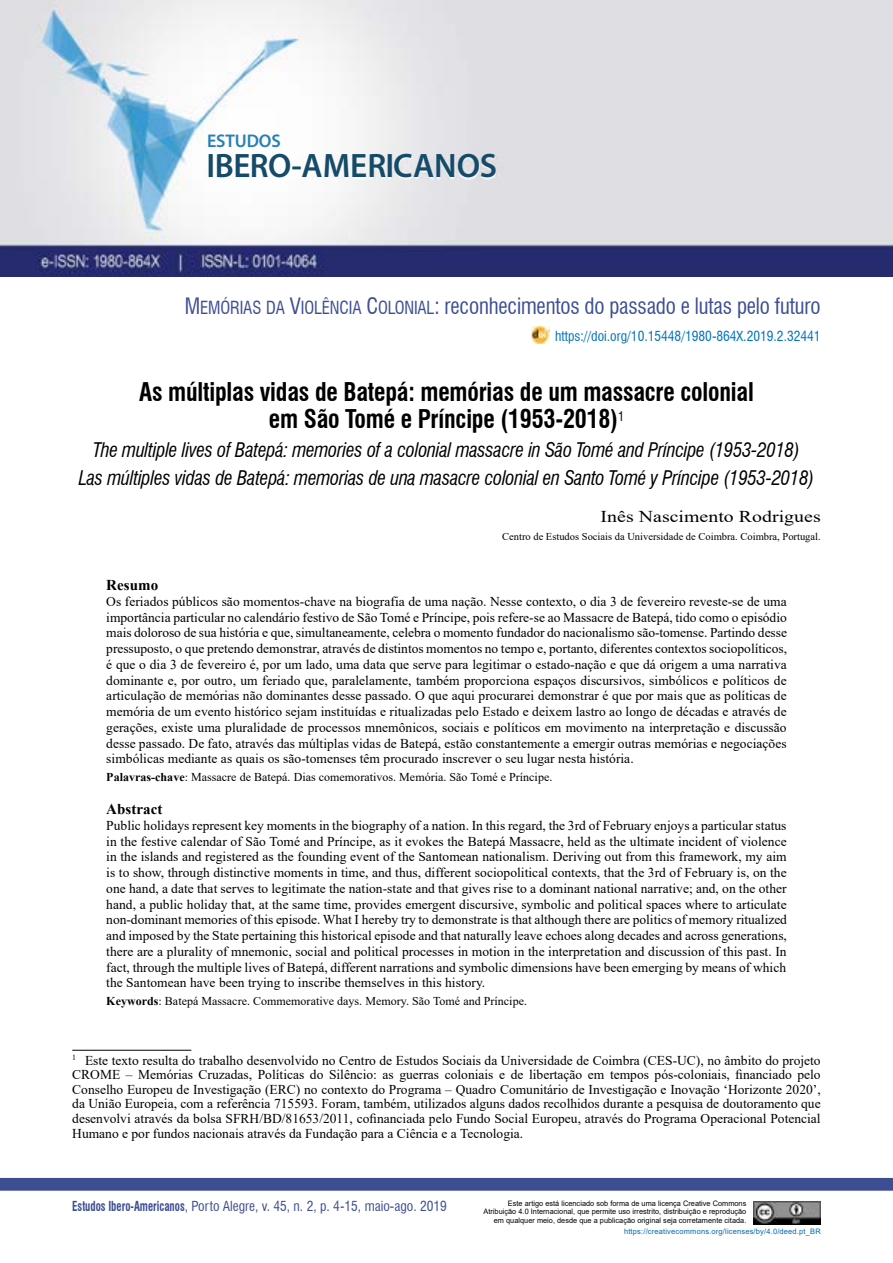
<style>
.page{position:relative;width:893px;height:1263px;background:#fff}
.page>*{position:absolute;margin:0;border:0;box-sizing:border-box;transform-origin:0 0}
.t1{font:600 34.05px "Myriad Pro";letter-spacing:-.005em;color:#154a68}
.t2{font:700 condensed 25.2px/27px "Swiss 721 BT";letter-spacing:-.01em;color:#000;text-align:center;scale:.95 1}
.t3{font:condensed 22.05px "Swiss 721 BT";letter-spacing:-.01em;color:#3d4e93;scale:.95 1}
.t4{font:italic condensed 19.65px/28.8px "Swiss 721 BT";letter-spacing:-.01em;color:#000;text-align:center;scale:.95 1}
.t5{font:600 18.3px "Myriad Pro";letter-spacing:-.005em;color:#2580b3}
.t6{font:16.5px "Times New Roman";color:#000;scale:1.2 1}
.t7{font:700 15px "Times New Roman";letter-spacing:.005em;color:#000}
.t8{font:13.5px/15.8px "Times New Roman";color:#000;text-align:justify}
.t9{font:condensed 13.5px "Swiss 721 BT";color:#3d4e93}
.t10{font:condensed 13.5px "Swiss 721 BT";color:#0072bc}
.t11{font:12px "Times New Roman";color:#000}
.t12{font:10.5px "Times New Roman";color:#000}
.t13{font:7.5px/8.2px "Arial";letter-spacing:.005em;color:#000;text-align:right}
.t14{font:7.5px "Arial";letter-spacing:.025em;color:#0069b4}
.s1{font-family:"Swiss 721 BT Roman Condensed SC800";font-stretch:normal}
.s2{font-family:"Swiss 721 BT Roman Condensed SC800";font-stretch:normal;font-size:17.7px}
.s3{font-weight:700}
</style>
<div class="page">
<img style="left:531px;top:326px;width:19px;height:18px">
<img style="left:0;top:0;width:893px;height:276px">
<div style="left:1px;top:1179px;width:891px;height:11px;background:#3d4e93"></div>
<div style="left:0;top:1178px;width:893px;height:13px;border:2px solid #3d4e93"></div>
<img style="left:754px;top:1201px;width:66px;height:24px">
<hr style="left:72px;top:1050px;width:119px;height:1px;background:#000">
<h3 class="t5" style="left:207px;top:129px;width:75px">ESTUDOS</h3>
<h1 class="t1" style="left:207px;top:144px;width:292px">IBERO-AMERICANOS</h1>
<h3 class="t3" style="left:185px;top:292px;width:671px"><span class="s1">M</span><span class="s2">EMÓRIAS DA</span> <span class="s1">V</span><span class="s2">IOLÊNCIA</span> <span class="s1">C</span><span class="s2">OLONIAL</span>: reconhecimentos do passado e lutas pelo futuro</h3>
<p class="t10" style="left:555px;top:328px;width:267px">https://doi.org/10.15448/1980-864X.2019.2.32441</p>
<h2 class="t2" style="left:139px;top:378px;width:648px">As múltiplas vidas de Batepá: memórias de um massacre colonial em São Tomé e Príncipe (1953-2018)<sup>1</sup></h2>
<h3 class="t4" style="left:79px;top:435px;width:775px">The multiple lives of Batepá: memories of a colonial massacre in São Tomé and Príncipe (1953-2018)<br>Las múltiples vidas de Batepá: memorias de una masacre colonial en Santo Tomé y Príncipe (1953-2018)</h3>
<p class="t6" style="left:601px;top:505px;width:185px">Inês Nascimento Rodrigues</p>
<p class="t12" style="left:502px;top:529px;width:320px">Centro de Estudos Sociais da Universidade de Coimbra. Coimbra, Portugal.</p>
<p class="t7" style="left:106px;top:574px;width:53px">Resumo</p>
<p class="t8" style="left:106px;top:593px;width:682px">Os feriados públicos são momentos-chave na biografia de uma nação. Nesse contexto, o dia 3 de fevereiro reveste-se de uma importância particular no calendário festivo de São Tomé e Príncipe, pois refere-se ao Massacre de Batepá, tido como o episódio mais doloroso de sua história e que, simultaneamente, celebra o momento fundador do nacionalismo são-tomense. Partindo desse pressuposto, o que pretendo demonstrar, através de distintos momentos no tempo e, portanto, diferentes contextos sociopolíticos, é que o dia 3 de fevereiro é, por um lado, uma data que serve para legitimar o estado-nação e que dá origem a uma narrativa dominante e, por outro, um feriado que, paralelamente, também proporciona espaços discursivos, simbólicos e políticos de articulação de memórias não dominantes desse passado. O que aqui procurarei demonstrar é que por mais que as políticas de memória de um evento histórico sejam instituídas e ritualizadas pelo Estado e deixem lastro ao longo de décadas e através de gerações, existe uma pluralidade de processos mnemônicos, sociais e políticos em movimento na interpretação e discussão desse passado. De fato, através das múltiplas vidas de Batepá, estão constantemente a emergir outras memórias e negociações simbólicas mediante as quais os são-tomenses têm procurado inscrever o seu lugar nesta história.</p>
<p class="t11" style="left:106px;top:769px;width:448px"><span class="s3">Palavras-chave</span>: Massacre de Batepá. Dias comemorativos. Memória. São Tomé e Príncipe.</p>
<p class="t7" style="left:106px;top:798px;width:58px">Abstract</p>
<p class="t8" style="left:106px;top:817px;width:682px">Public holidays represent key moments in the biography of a nation. In this regard, the 3rd of February enjoys a particular status in the festive calendar of São Tomé and Príncipe, as it evokes the Batepá Massacre, held as the ultimate incident of violence in the islands and registered as the founding event of the Santomean nationalism. Deriving out from this framework, my aim is to show, through distinctive moments in time, and thus, different sociopolitical contexts, that the 3rd of February is, on the one hand, a date that serves to legitimate the nation-state and that gives rise to a dominant national narrative; and, on the other hand, a public holiday that, at the same time, provides emergent discursive, symbolic and political spaces where to articulate non-dominant memories of this episode. What I hereby try to demonstrate is that although there are politics of memory ritualized and imposed by the State pertaining this historical episode and that naturally leave echoes along decades and across generations, there are a plurality of mnemonic, social and political processes in motion in the interpretation and discussion of this past. In fact, through the multiple lives of Batepá, different narrations and symbolic dimensions have been emerging by means of which the Santomean have been trying to inscribe themselves in this history.</p>
<p class="t11" style="left:106px;top:993px;width:422px"><span class="s3">Keywords</span>: Batepá Massacre. Commemorative days. Memory. São Tomé and Príncipe.</p>
<p class="t8" style="left:72px;top:1052px;width:750px;line-height:14.5px"><sup>1</sup> Este texto resulta do trabalho desenvolvido no Centro de Estudos Sociais da Universidade de Coimbra (CES-UC), no âmbito do projeto CROME – Memórias Cruzadas, Políticas do Silêncio: as guerras coloniais e de libertação em tempos pós-coloniais, financiado pelo Conselho Europeu de Investigação (ERC) no contexto do Programa – Quadro Comunitário de Investigação e Inovação ‘Horizonte 2020’, da União Europeia, com a referência 715593. Foram, também, utilizados alguns dados recolhidos durante a pesquisa de doutoramento que desenvolvi através da bolsa SFRH/BD/81653/2011, cofinanciada pelo Fundo Social Europeu, através do Programa Operacional Potencial Humano e por fundos nacionais através da Fundação para a Ciência e a Tecnologia.</p>
<p class="t9" style="left:72px;top:1198px;width:376px"><span class="s3">Estudos Ibero-Americanos</span>, Porto Alegre, v. 45, n. 2, p. 4-15, maio-ago. 2019</p>
<p class="t13" style="left:483px;top:1199px;width:264px">Este artigo está licenciado sob forma de uma licença Creative Commons<br>Atribuição 4.0 Internacional, que permite uso irrestrito, distribuição e reprodução em qualquer meio, desde que a publicação original seja corretamente citada.</p>
<p class="t14" style="left:624px;top:1226px;width:198px">https://creativecommons.org/licenses/by/4.0/deed.pt_BR</p>
</div>
